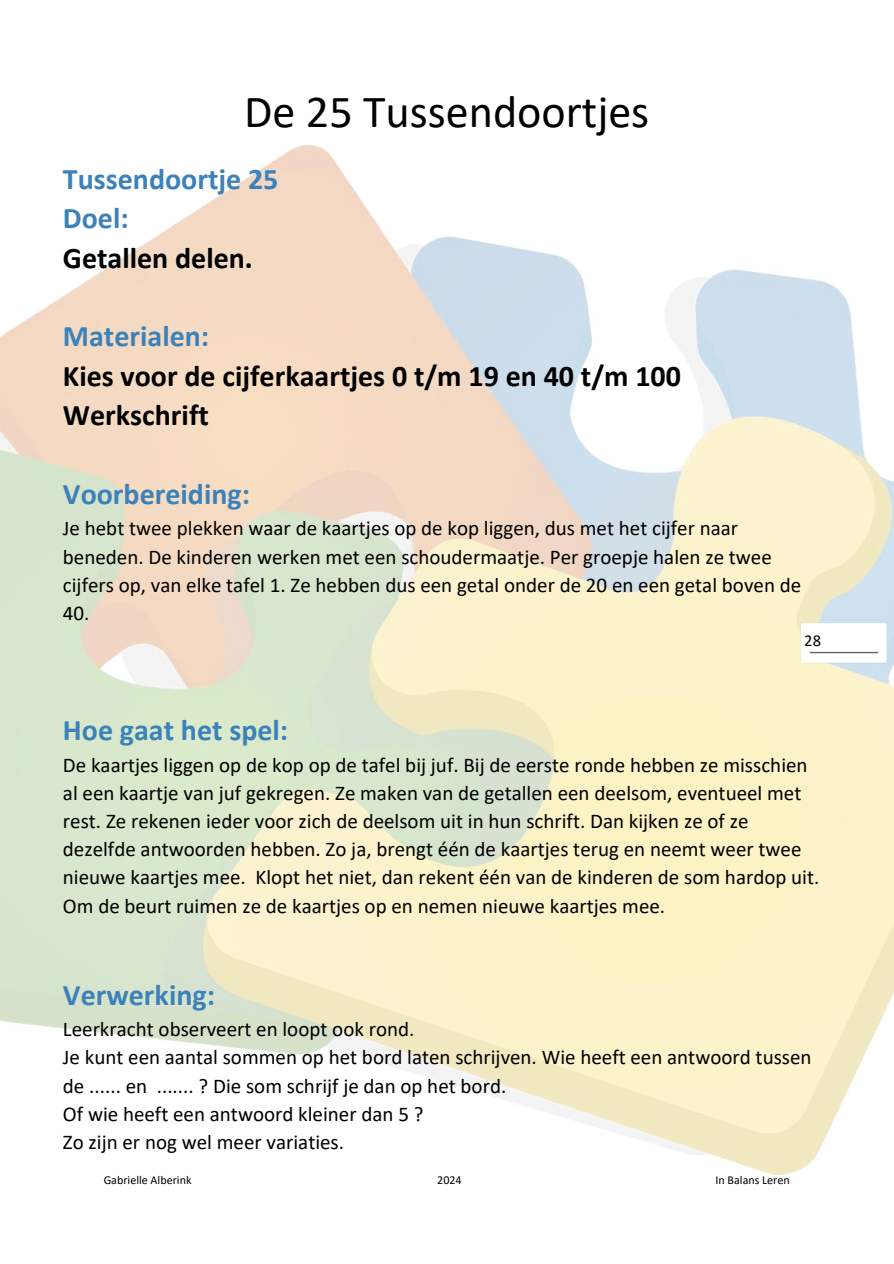
<style>
.page{position:relative;width:894px;height:1264px;background:#fff}
.page>*{position:absolute;margin:0;border:0;box-sizing:border-box;transform-origin:0 0}
.t1{font:46.05px "Calibri";color:#000}
.t2{font:700 30px/39.3px "Calibri";color:#3b82bb}
.t3{font:700 30px/39.3px "Calibri";color:#000}
.t4{font:21px/28.2px "Calibri";color:#000}
.t5{font:16.5px "Calibri";color:#000}
.t6{font:12px "Calibri";color:#000}
</style>
<div class="page">
<img style="left:793px;top:615px;width:100px;height:54px">
<h1 class="t1" style="left:244px;top:93px;width:406px">De 25 Tussendoortjes</h1>
<h2 class="t2" style="left:63px;top:162px;width:217px">Tussendoortje 25<br>Doel:</h2>
<h2 class="t3" style="left:63px;top:240px;width:191px">Getallen delen.</h2>
<h2 class="t2" style="left:63px;top:319px;width:148px">Materialen:</h2>
<h2 class="t3" style="left:63px;top:358px;width:619px">Kies voor de cijferkaartjes 0 t/m 19 en 40 t/m 100<br>Werkschrift</h2>
<h2 class="t2" style="left:63px;top:477px;width:188px">Voorbereiding:</h2>
<p class="t4" style="left:63px;top:516px;width:739px">Je hebt twee plekken waar de kaartjes op de kop liggen, dus met het cijfer naar beneden. De kinderen werken met een schoudermaatje. Per groepje halen ze twee cijfers op, van elke tafel 1. Ze hebben dus een getal onder de 20 en een getal boven de 40.</p>
<p class="t5" style="left:804px;top:633px;width:18px">28</p>
<h2 class="t2" style="left:63px;top:713px;width:227px">Hoe gaat het spel:</h2>
<p class="t4" style="left:63px;top:752px;width:757px">De kaartjes liggen op de kop op de tafel bij juf. Bij de eerste ronde hebben ze misschien al een kaartje van juf gekregen. Ze maken van de getallen een deelsom, eventueel met rest. Ze rekenen ieder voor zich de deelsom uit in hun schrift. Dan kijken ze of ze dezelfde antwoorden hebben. Zo ja, brengt één de kaartjes terug en neemt weer twee nieuwe kaartjes mee. Klopt het niet, dan rekent één van de kinderen de som hardop uit.<br>Om de beurt ruimen ze de kaartjes op en nemen nieuwe kaartjes mee.</p>
<h2 class="t2" style="left:63px;top:977px;width:153px">Verwerking:</h2>
<p class="t4" style="left:63px;top:1016px;width:750px">Leerkracht observeert en loopt ook rond.<br>Je kunt een aantal sommen op het bord laten schrijven. Wie heeft een antwoord tussen de ...... en ....... ? Die som schrijf je dan op het bord.<br>Of wie heeft een antwoord kleiner dan 5 ?<br>Zo zijn er nog wel meer variaties.</p>
<p class="t6" style="left:104px;top:1174px;width:89px">Gabrielle Alberink</p>
<p class="t6" style="left:437px;top:1174px;width:26px">2024</p>
<p class="t6" style="left:715px;top:1174px;width:76px">In Balans Leren</p>
</div>
